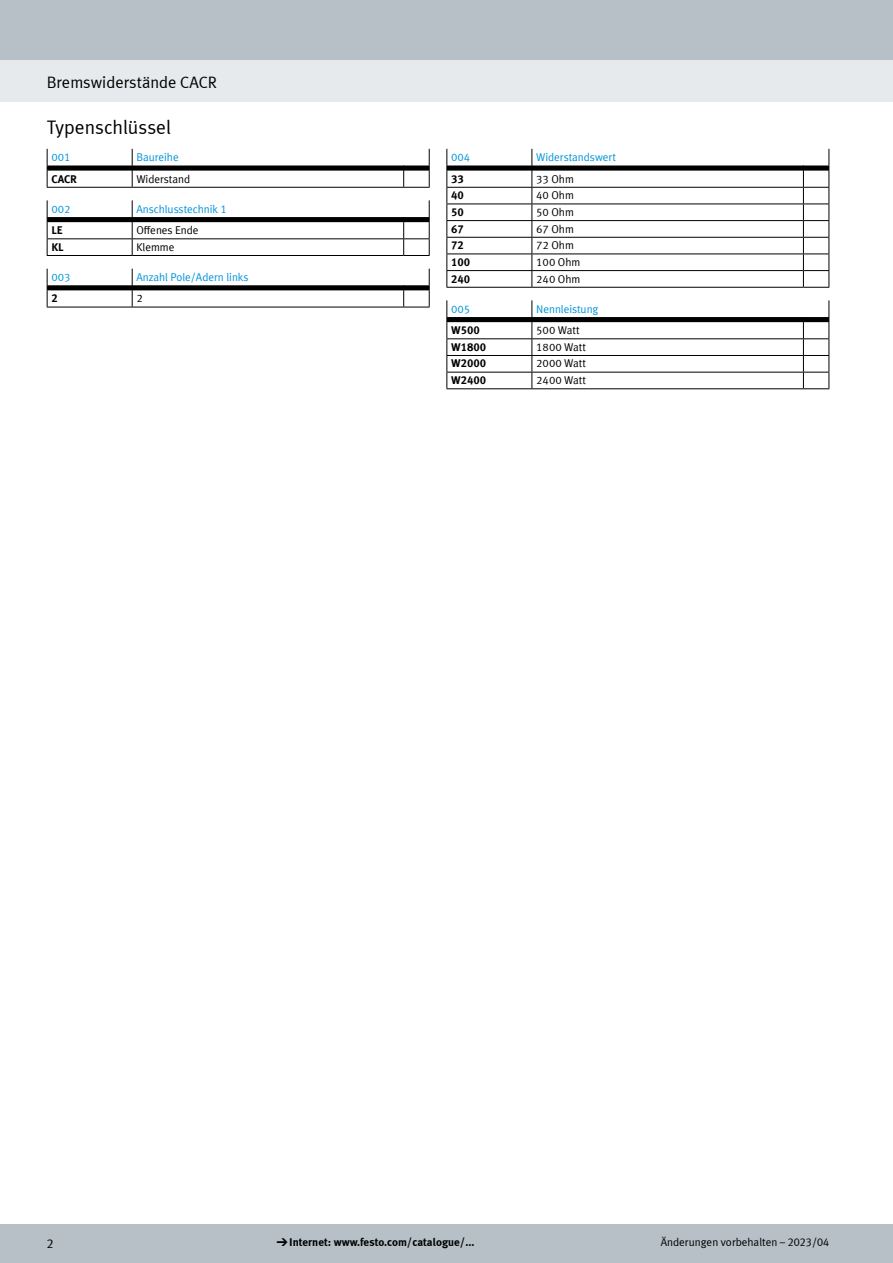
<style>
.page{position:relative;width:893px;height:1263px;background:#fff}
.page>*{position:absolute;margin:0;border:0;box-sizing:border-box;transform-origin:0 0}
.t1{font:19.5px "Meta Plus LF";color:#000}
.t2{font:16.5px "Meta Plus LF";color:#000}
.t3{font:12.75px "Meta Plus LF";color:#000}
.t4{font:11.25px "Festo";color:#000}
.t5{font:11.25px "Festo";color:#0095db}
.t6{font:700 11.25px "Festo";color:#000}
.t7{font:700 11.25px "Meta Plus LF";color:#000}
.t8{font:11.25px "Meta Plus LF";color:#000}
.s1{font-family:"Meto Pict 182";font-weight:400}
</style>
<div class="page">
<div style="left:0;top:1225px;width:893px;height:38px;background:#b6c0c6"></div>
<div style="left:0;top:60px;width:893px;height:42px;background:#e7eaec"></div>
<div style="left:0;top:0;width:893px;height:60px;background:#b6c0c6"></div>
<svg style="left:47px;top:149px;width:383px;height:39px"></svg>
<svg style="left:47px;top:200px;width:383px;height:56px"></svg>
<svg style="left:47px;top:269px;width:383px;height:39px"></svg>
<svg style="left:446px;top:149px;width:383px;height:139px"></svg>
<svg style="left:446px;top:300px;width:383px;height:89px"></svg>
<h2 class="t2" style="left:47px;top:73px;width:172px">Bremswiderstände CACR</h2>
<h1 class="t1" style="left:47px;top:116px;width:126px">Typenschlüssel</h1>
<p class="t5" style="left:51px;top:149px;width:21px">001</p>
<p class="t5" style="left:136px;top:149px;width:44px">Baureihe</p>
<p class="t6" style="left:51px;top:170px;width:27px">CACR</p>
<p class="t4" style="left:136px;top:170px;width:55px">Widerstand</p>
<p class="t5" style="left:51px;top:200px;width:21px">002</p>
<p class="t5" style="left:136px;top:200px;width:92px">Anschlusstechnik 1</p>
<p class="t6" style="left:51px;top:221px;width:13px">LE</p>
<p class="t4" style="left:136px;top:222px;width:64px">Offenes Ende</p>
<p class="t6" style="left:51px;top:238px;width:14px">KL</p>
<p class="t4" style="left:136px;top:238px;width:40px">Klemme</p>
<p class="t5" style="left:51px;top:269px;width:21px">003</p>
<p class="t5" style="left:136px;top:269px;width:113px">Anzahl Pole/Adern links</p>
<p class="t6" style="left:51px;top:290px;width:8px">2</p>
<p class="t4" style="left:136px;top:290px;width:8px">2</p>
<p class="t5" style="left:451px;top:149px;width:21px">004</p>
<p class="t5" style="left:536px;top:149px;width:81px">Widerstandswert</p>
<p class="t6" style="left:451px;top:170px;width:14px">33</p>
<p class="t4" style="left:536px;top:170px;width:39px">33 Ohm</p>
<p class="t6" style="left:451px;top:187px;width:14px">40</p>
<p class="t4" style="left:536px;top:187px;width:39px">40 Ohm</p>
<p class="t6" style="left:451px;top:203px;width:14px">50</p>
<p class="t4" style="left:536px;top:203px;width:39px">50 Ohm</p>
<p class="t6" style="left:451px;top:220px;width:14px">67</p>
<p class="t4" style="left:536px;top:220px;width:39px">67 Ohm</p>
<p class="t6" style="left:451px;top:237px;width:14px">72</p>
<p class="t4" style="left:536px;top:237px;width:39px">72 Ohm</p>
<p class="t6" style="left:451px;top:253px;width:21px">100</p>
<p class="t4" style="left:536px;top:253px;width:46px">100 Ohm</p>
<p class="t6" style="left:451px;top:270px;width:21px">240</p>
<p class="t4" style="left:536px;top:270px;width:46px">240 Ohm</p>
<p class="t5" style="left:451px;top:300px;width:21px">005</p>
<p class="t5" style="left:536px;top:300px;width:64px">Nennleistung</p>
<p class="t6" style="left:451px;top:321px;width:30px">W500</p>
<p class="t4" style="left:536px;top:322px;width:45px">500 Watt</p>
<p class="t6" style="left:451px;top:338px;width:37px">W1800</p>
<p class="t4" style="left:536px;top:338px;width:51px">1800 Watt</p>
<p class="t6" style="left:451px;top:355px;width:37px">W2000</p>
<p class="t4" style="left:536px;top:355px;width:51px">2000 Watt</p>
<p class="t6" style="left:451px;top:371px;width:37px">W2400</p>
<p class="t4" style="left:536px;top:372px;width:51px">2400 Watt</p>
<p class="t3" style="left:47px;top:1235px;width:8px">2</p>
<p class="t7" style="left:276px;top:1235px;width:199px"><span class="s1">d</span>Internet: www.festo.com/catalogue/...</p>
<p class="t8" style="left:661px;top:1236px;width:170px">Änderungen vorbehalten – 2023/04</p>
</div>
